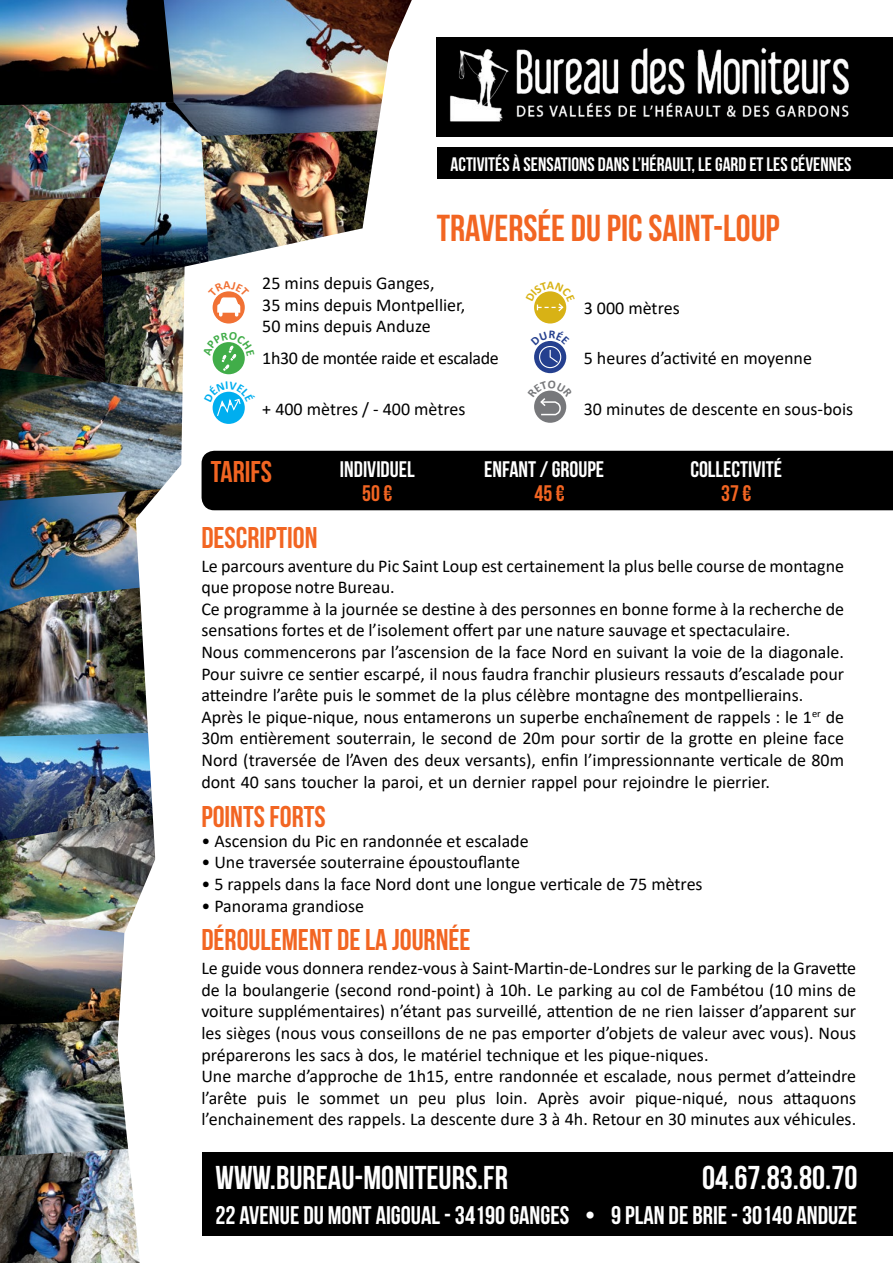
<style>
.page{position:relative;width:893px;height:1263px;background:#fff}
.page>*{position:absolute;margin:0;border:0;box-sizing:border-box;transform-origin:0 0}
.t1{font:37.5px "Bebas Neue";color:#f26522}
.t2{font:33px "Bebas Neue";color:#fff}
.t3{font:30px "Bebas Neue";color:#f26522}
.t4{font:25.5px "Bebas Neue";color:#fff}
.t5{font:22.5px "Bebas Neue";color:#fff}
.t6{font:22.5px "Bebas Neue";color:#f26522}
.t7{font:19.5px "Bebas Neue";color:#fff}
.t8{font:18px/21.6px "Calibri";color:#000}
.t9{font:18px "Calibri";letter-spacing:-.02em;color:#000}
</style>
<div class="page">
<img style="left:0;top:619px;width:117px;height:114px">
<img style="left:107px;top:281px;width:10px;height:85px">
<img style="left:107px;top:203px;width:10px;height:78px">
<img style="left:0;top:203px;width:107px;height:163px">
<img style="left:0;top:105px;width:117px;height:98px">
<img style="left:0;top:366px;width:117px;height:122px">
<img style="left:0;top:1159px;width:117px;height:104px">
<img style="left:0;top:733px;width:117px;height:82px">
<img style="left:0;top:0;width:117px;height:105px">
<img style="left:0;top:488px;width:117px;height:131px">
<img style="left:0;top:815px;width:117px;height:99px">
<img style="left:0;top:914px;width:117px;height:105px">
<img style="left:0;top:1019px;width:117px;height:140px">
<img style="left:117px;top:0;width:305px;height:1263px">
<div style="left:437px;top:37px;width:456px;height:100px;background:#000"></div>
<img style="left:449px;top:47px;width:400px;height:75px">
<div style="left:437px;top:148px;width:456px;height:31px;background:#000"></div>
<div style="left:202px;top:451px;width:691px;height:59px;background:#000"></div>
<div style="left:213px;top:291px;width:32px;height:32px;background:#f17134;border-radius:50%"></div>
<div style="left:213px;top:342px;width:32px;height:32px;background:#41ad49;border-radius:50%"></div>
<div style="left:213px;top:392px;width:32px;height:32px;background:#00aeef;border-radius:50%"></div>
<div style="left:534px;top:291px;width:32px;height:32px;background:#d8b215;border-radius:50%"></div>
<svg style="left:534px;top:341px;width:32px;height:32px"></svg>
<div style="left:539px;top:346px;width:22px;height:22px;border:1px solid #fff;border-radius:50%"></div>
<div style="left:534px;top:391px;width:32px;height:32px;background:#77787b;border-radius:50%"></div>
<div style="left:202px;top:1152px;width:691px;height:84px;background:#000"></div>
<svg style="left:208px;top:281px;width:41px;height:35px"></svg>
<svg style="left:203px;top:332px;width:52px;height:39px"></svg>
<svg style="left:204px;top:381px;width:51px;height:36px"></svg>
<svg style="left:534px;top:291px;width:33px;height:22px"></svg>
<svg style="left:534px;top:341px;width:33px;height:23px"></svg>
<svg style="left:534px;top:390px;width:33px;height:26px"></svg>
<p class="t7" style="left:451px;top:153px;width:402px">ACTIVITÉS À SENSATIONS DANS L’HÉRAULT, LE GARD ET LES CÉVENNES</p>
<h1 class="t1" style="left:437px;top:207px;width:345px">TRAVERSÉE DU PIC SAINT-LOUP</h1>
<p class="t8" style="left:262px;top:272px;width:205px">25 mins depuis Ganges,<br>35 mins depuis Montpellier,<br>50 mins depuis Anduze</p>
<p class="t8" style="left:584px;top:296px;width:97px">3 000 mètres</p>
<p class="t9" style="left:262px;top:346px;width:238px">1h30 de montée raide et escalade</p>
<p class="t8" style="left:584px;top:347px;width:230px">5 heures d’activité en moyenne</p>
<p class="t8" style="left:262px;top:398px;width:205px">+ 400 mètres / - 400 mètres</p>
<p class="t8" style="left:584px;top:398px;width:271px">30 minutes de descente en sous-bois</p>
<h3 class="t3" style="left:211px;top:455px;width:63px">TARIFS</h3>
<h3 class="t3" style="left:201px;top:521px;width:118px">DESCRIPTION</h3>
<p class="t5" style="left:340px;top:456px;width:76px">INDIVIDUEL</p>
<p class="t5" style="left:484px;top:456px;width:122px">ENFANT / GROUPE</p>
<p class="t5" style="left:690px;top:456px;width:93px">COLLECTIVITÉ</p>
<p class="t6" style="left:362px;top:481px;width:32px">50 €</p>
<p class="t6" style="left:534px;top:481px;width:32px">45 €</p>
<p class="t6" style="left:721px;top:481px;width:32px">37 €</p>
<p class="t8" style="left:201px;top:554px;width:644px">Le parcours aventure du Pic Saint Loup est certainement la plus belle course de montagne que propose notre Bureau.<br>Ce programme à la journée se destine à des personnes en bonne forme à la recherche de sensations fortes et de l’isolement offert par une nature sauvage et spectaculaire.<br>Nous commencerons par l’ascension de la face Nord en suivant la voie de la diagonale.<br>Pour suivre ce sentier escarpé, il nous faudra franchir plusieurs ressauts d’escalade pour atteindre l’arête puis le sommet de la plus célèbre montagne des montpellierains.<br>Après le pique-nique, nous entamerons un superbe enchaînement de rappels : le 1<sup>er</sup> de 30m entièrement souterrain, le second de 20m pour sortir de la grotte en pleine face Nord (traversée de l’Aven des deux versants), enfin l’impressionnante verticale de 80m dont 40 sans toucher la paroi, et un dernier rappel pour rejoindre le pierrier.</p>
<h3 class="t3" style="left:201px;top:800px;width:126px">POINTS FORTS</h3>
<p class="t8" style="left:201px;top:830px;width:329px">• Ascension du Pic en randonnée et escalade</p>
<p class="t8" style="left:201px;top:851px;width:320px">• Une traversée souterraine époustouflante</p>
<p class="t8" style="left:201px;top:873px;width:503px">• 5 rappels dans la face Nord dont une longue verticale de 75 mètres</p>
<p class="t8" style="left:201px;top:894px;width:164px">• Panorama grandiose</p>
<h3 class="t3" style="left:201px;top:923px;width:271px">DÉROULEMENT DE LA JOURNÉE</h3>
<p class="t8" style="left:201px;top:957px;width:656px">Le guide vous donnera rendez-vous à Saint-Martin-de-Londres sur le parking de la Gravette de la boulangerie (second rond-point) à 10h. Le parking au col de Fambétou (10 mins de voiture supplémentaires) n’étant pas surveillé, attention de ne rien laisser d’apparent sur les sièges (nous vous conseillons de ne pas emporter d’objets de valeur avec vous). Nous préparerons les sacs à dos, le matériel technique et les pique-niques.<br>Une marche d’approche de 1h15, entre randonnée et escalade, nous permet d’atteindre l’arête puis le sommet un peu plus loin. Après avoir pique-niqué, nous attaquons l’enchainement des rappels. La descente dure 3 à 4h. Retour en 30 minutes aux véhicules.</p>
<h2 class="t2" style="left:215px;top:1159px;width:294px">WWW.BUREAU-MONITEURS.FR</h2>
<h3 class="t4" style="left:215px;top:1202px;width:643px">22 AVENUE DU MONT AIGOUAL - 34190 GANGES • 9 PLAN DE BRIE - 30140 ANDUZE</h3>
<h2 class="t2" style="left:702px;top:1159px;width:157px">04.67.83.80.70</h2>
</div>
